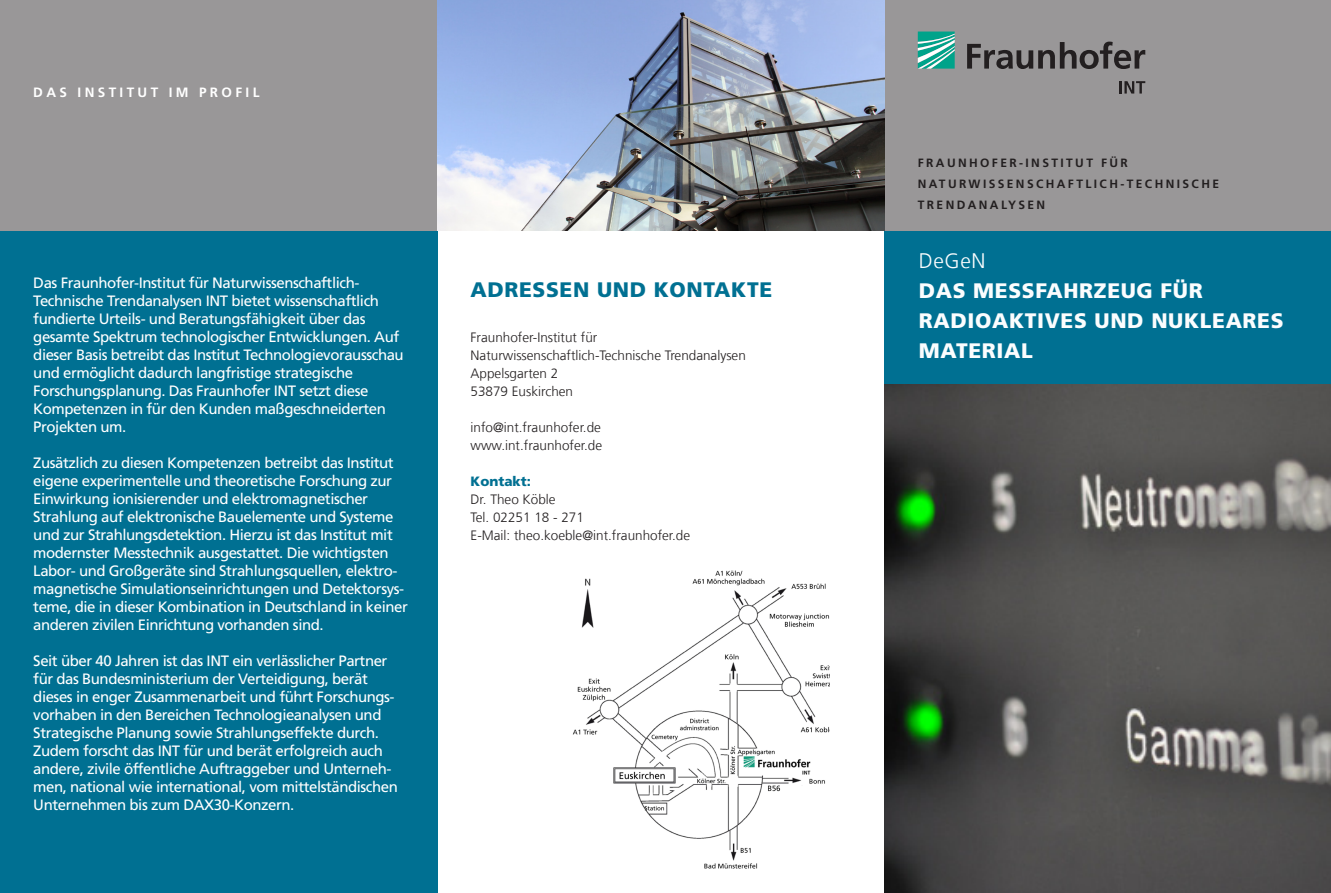
<style>
.page{position:relative;width:1331px;height:893px;background:#fff}
.page>*{position:absolute;margin:0;border:0;box-sizing:border-box;transform-origin:0 0}
._02_Standardüberschr{font:900 21px "Frutiger LT Com";letter-spacing:.03em;color:#fbfdfe}
._03_Standardüberschr{font:900 21px "Frutiger LT Com";letter-spacing:.03em;color:#007092}
._02_Standardüberschr-2{font:300 21px "Frutiger LT Com";letter-spacing:.03em;color:#fbfdfe}
._06_Fließtext{font:15px/18px "Frutiger LT Com";letter-spacing:-.03em;color:#fff}
._06_Fließtext-2{font:300 13.5px "Frutiger LT Com";color:#231f20}
._08_Kolumne{font:700 13.5px "Frutiger LT Com";letter-spacing:.25em;color:#fff}
._06_Fließtext-3{font:900 13.5px "Frutiger LT Com";color:#007092}
._10_Institutsname{font:700 12px/21px "Frutiger LT Com";letter-spacing:.2em;color:#231f20}
</style>
<div class="page">
<img style="left:884px;top:383px;width:447px;height:510px">
<div style="left:0;top:231px;width:438px;height:662px;background:#007092"></div>
<div style="left:884px;top:0;width:447px;height:231px;background:#999798"></div>
<div style="left:0;top:0;width:438px;height:231px;background:#999798"></div>
<div style="left:884px;top:231px;width:447px;height:152px;background:#007092"></div>
<img style="left:438px;top:0;width:446px;height:231px">
<img style="left:572px;top:570px;width:258px;height:299px">
<svg style="left:918px;top:32px;width:37px;height:37px"></svg>
<svg style="left:967px;top:42px;width:178px;height:27px"></svg>
<svg style="left:1119px;top:81px;width:26px;height:13px"></svg>
<p class="_08_Kolumne" style="left:33px;top:84px;width:228px">DAS INSTITUT IM PROFIL</p>
<p class="_06_Fließtext" style="left:33px;top:274px;width:372px">Das Fraunhofer-Institut für Naturwissenschaftlich-Technische Trendanalysen INT bietet wissenschaftlich fundierte Urteils- und Beratungsfähigkeit über das gesamte Spektrum technologischer Entwicklungen. Auf dieser Basis betreibt das Institut Technologievorausschau und ermöglicht dadurch langfristige strategische Forschungsplanung. Das Fraunhofer INT setzt diese Kompetenzen in für den Kunden maßgeschneiderten Projekten um.</p>
<p class="_06_Fließtext" style="left:33px;top:454px;width:376px">Zusätzlich zu diesen Kompetenzen betreibt das Institut eigene experimentelle und theoretische Forschung zur Einwirkung ionisierender und elektromagnetischer Strahlung auf elektronische Bauelemente und Systeme und zur Strahlungsdetektion. Hierzu ist das Institut mit modernster Messtechnik ausgestattet. Die wichtigsten Labor- und Großgeräte sind Strahlungsquellen, elektro&shy;magnetische Simulationseinrichtungen und Detektorsys&shy;teme, die in dieser Kombination in Deutschland in keiner anderen zivilen Einrichtung vorhanden sind.</p>
<p class="_06_Fließtext" style="left:33px;top:652px;width:366px">Seit über 40 Jahren ist das INT ein verlässlicher Partner für das Bundesministerium der Verteidigung, berät dieses in enger Zusammenarbeit und führt Forschungs&shy;vorhaben in den Bereichen Technologieanalysen und Strategische Planung sowie Strahlungseffekte durch.<br>Zudem forscht das INT für und berät erfolgreich auch andere, zivile öffentliche Auftraggeber und Unterneh&shy;men, national wie international, vom mittelständischen Unternehmen bis zum DAX30-Konzern.</p>
<p class="_03_Standardüberschr" style="left:471px;top:277px;width:303px">ADRESSEN UND KONTAKTE</p>
<p class="_06_Fließtext-2" style="left:471px;top:329px;width:128px">Fraunhofer-Institut für</p>
<p class="_06_Fließtext-2" style="left:471px;top:347px;width:277px">Naturwissenschaftlich-Technische Trendanalysen</p>
<p class="_06_Fließtext-2" style="left:471px;top:365px;width:89px">Appelsgarten 2</p>
<p class="_06_Fließtext-2" style="left:471px;top:383px;width:104px">53879 Euskirchen</p>
<p class="_06_Fließtext-2" style="left:471px;top:419px;width:132px">info@int.fraunhofer.de</p>
<p class="_06_Fließtext-2" style="left:471px;top:437px;width:133px">www.int.fraunhofer.de</p>
<p class="_06_Fließtext-3" style="left:471px;top:473px;width:62px">Kontakt:</p>
<p class="_06_Fließtext-2" style="left:471px;top:491px;width:87px">Dr. Theo Köble</p>
<p class="_06_Fließtext-2" style="left:471px;top:509px;width:115px">Tel. 02251 18 - 271</p>
<p class="_06_Fließtext-2" style="left:471px;top:527px;width:221px">E-Mail: theo.koeble@int.fraunhofer.de</p>
<p class="_10_Institutsname" style="left:918px;top:152px;width:303px">FRAUNHOFER-INSTITUT FÜR<br>NATURWISSENSCHAFTLICH-TECHNISCHE</p>
<p class="_10_Institutsname" style="left:918px;top:194px;width:129px">TRENDANALYSEN</p>
<p class="_02_Standardüberschr-2" style="left:919px;top:249px;width:68px">DeGeN</p>
<p class="_02_Standardüberschr" style="left:919px;top:278px;width:285px">DAS MESSFAHRZEUG FÜR</p>
<p class="_02_Standardüberschr" style="left:919px;top:308px;width:366px">RADIOAKTIVES UND NUKLEARES</p>
<p class="_02_Standardüberschr" style="left:919px;top:338px;width:115px">MATERIAL</p>
</div>
